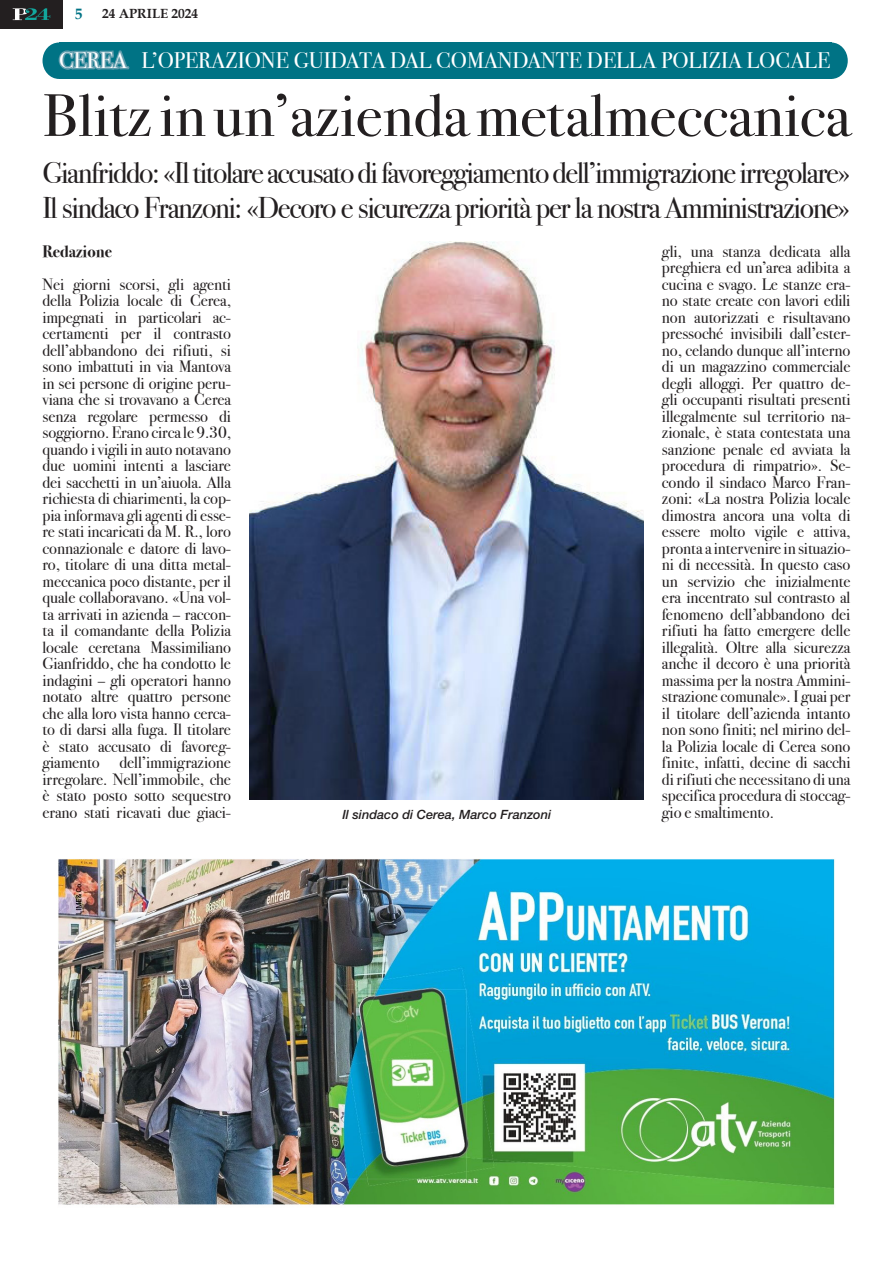
<style>
.page{position:relative;width:893px;height:1263px;background:#fff}
.page>*{position:absolute;margin:0;border:0;box-sizing:border-box;transform-origin:0 0}
.t1{font:60px "Bodoni Svty Two ITCTT Book";color:#231f20;scale:1.05 1}
.t2{font:30px "Bodoni Svty Two ITCTT Book";letter-spacing:-.045em;color:#231f20}
.t3{font:22.5px "Bodoni Svty Two ITCTT Book";color:#fff}
.t4{font:16.5px/16.5px "Bodoni Svty Two ITCTT Book";letter-spacing:-.005em;color:#231f20;text-align:justify}
.t5{font:16.5px "Bodoni Svty Two ITCTT Bold";color:#231f20}
.t6{font:700 15px "Book Antiqua";color:#007385}
.t7{font:700 13.2px "Book Antiqua";color:#231f20}
.t8{font:italic 500 12.75px "Helvetica Neue LT Std";color:#231f20}
.s1{color:#5e9cac}
</style>
<div class="page">
<div style="left:0;top:0;width:63px;height:28px;background:#231f20"></div>
<svg style="left:13px;top:8px;width:37px;height:12px"></svg>
<img style="left:58px;top:859px;width:777px;height:346px">
<img style="left:249px;top:241px;width:395px;height:558px">
<div style="left:43px;top:43px;width:32px;height:36px;background:#007385;border-radius:50%"></div>
<div style="left:815px;top:43px;width:33px;height:36px;background:#007385;border-radius:50%"></div>
<div style="left:59px;top:43px;width:772px;height:36px;background:#007385"></div>
<p class="t6" style="left:75px;top:4px;width:9px">5</p>
<p class="t7" style="left:102px;top:5px;width:97px">24 APRILE 2024</p>
<p class="t3" style="left:59px;top:47px;width:772px"><span class="s1">CEREA</span> L’OPERAZIONE GUIDATA DAL COMANDANTE DELLA POLIZIA LOCALE</p>
<p class="t1" style="left:43px;top:80px;width:771px">Blitz in un’azienda metalmeccanica</p>
<p class="t2" style="left:43px;top:155px;width:809px">Gianfriddo: «Il titolare accusato di favoreggiamento dell’immigrazione irregolare»</p>
<p class="t2" style="left:43px;top:190px;width:809px">Il sindaco Franzoni: «Decoro e sicurezza priorità per la nostra Amministrazione»</p>
<p class="t5" style="left:43px;top:241px;width:71px">Redazione</p>
<p class="t4" style="left:43px;top:276px;width:190px">Nei giorni scorsi, gli agenti della Polizia locale di Cerea, impegnati in particolari ac&shy;certamenti per il contrasto dell’abbandono dei rifiuti, si sono imbattuti in via Mantova in sei persone di origine peru&shy;viana che si trovavano a Cerea senza regolare permesso di soggiorno. Erano circa le 9.30, quando i vigili in auto notavano due uomini intenti a lasciare dei sacchetti in un’aiuola. Alla richiesta di chiarimenti, la cop&shy;pia informava gli agenti di esse&shy;re stati incaricati da M. R., loro connazionale e datore di lavo&shy;ro, titolare di una ditta metal&shy;meccanica poco distante, per il quale collaboravano. «Una vol&shy;ta arrivati in azienda – raccon&shy;ta il comandante della Polizia locale ceretana Massimiliano Gianfriddo, che ha condotto le indagini – gli operatori hanno notato altre quattro persone che alla loro vista hanno cerca&shy;to di darsi alla fuga. Il titolare è stato accusato di favoreg&shy;giamento dell’immigrazione irregolare. Nell’immobile, che è stato posto sotto sequestro erano stati ricavati due giaci-</p>
<p class="t8" style="left:342px;top:806px;width:210px">Il sindaco di Cerea, Marco Franzoni</p>
<p class="t4" style="left:662px;top:243px;width:190px">gli, una stanza dedicata alla preghiera ed un’area adibita a cucina e svago. Le stanze era&shy;no state create con lavori edili non autorizzati e risultavano pressoché invisibili dall’ester&shy;no, celando dunque all’interno di un magazzino commerciale degli alloggi. Per quattro de&shy;gli occupanti risultati presenti illegalmente sul territorio na&shy;zionale, è stata contestata una sanzione penale ed avviata la procedura di rimpatrio». Se&shy;condo il sindaco Marco Fran&shy;zoni: «La nostra Polizia locale dimostra ancora una volta di essere molto vigile e attiva, pronta a intervenire in situazio&shy;ni di necessità. In questo caso un servizio che inizialmente era incentrato sul contrasto al fenomeno dell’abbandono dei rifiuti ha fatto emergere delle illegalità. Oltre alla sicurezza anche il decoro è una priorità massima per la nostra Ammini&shy;strazione comunale». I guai per il titolare dell’azienda intanto non sono finiti; nel mirino del&shy;la Polizia locale di Cerea sono finite, infatti, decine di sacchi di rifiuti che necessitano di una specifica procedura di stoccag&shy;gio e smaltimento.</p>
</div>
